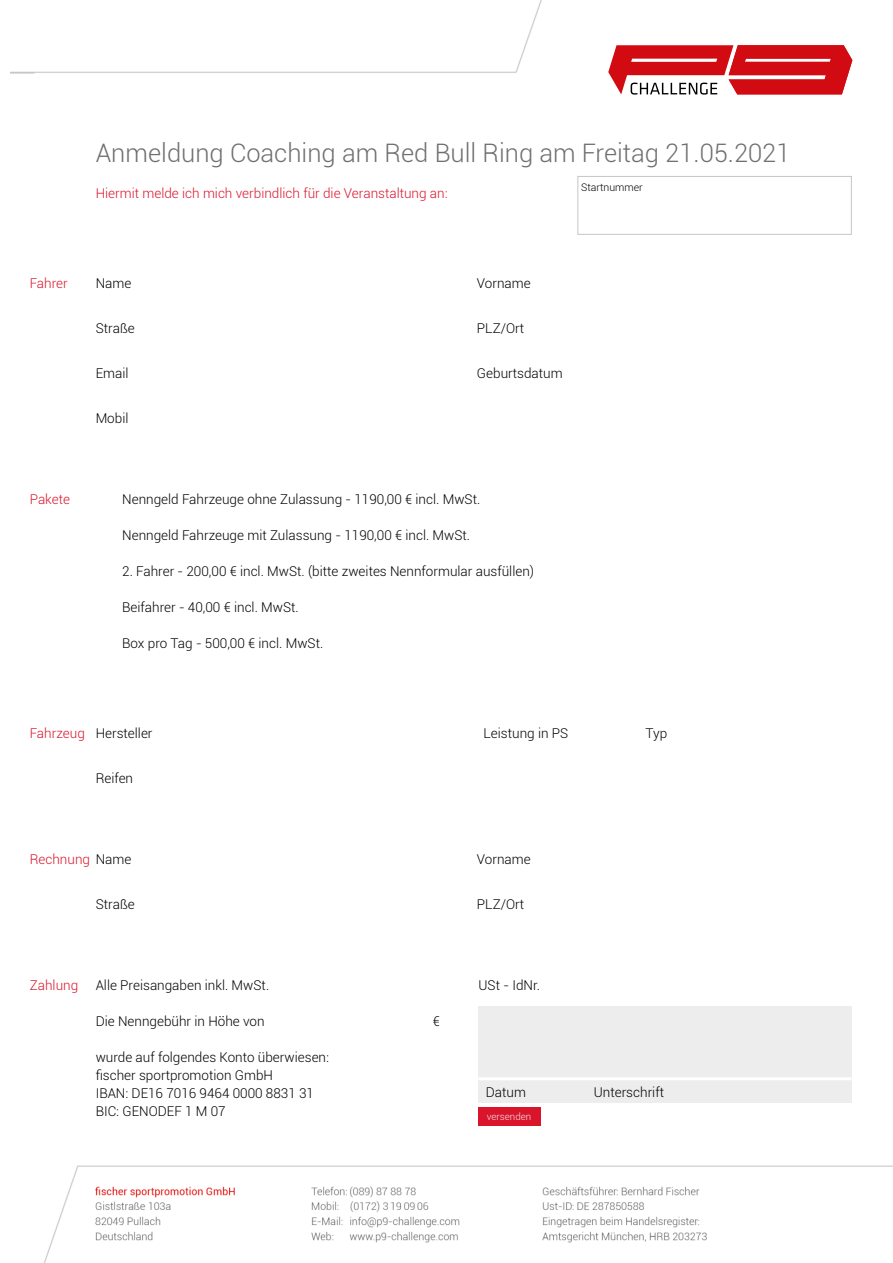
<style>
.page{position:relative;width:893px;height:1263px;background:#fff}
.page>*{position:absolute;margin:0;border:0;box-sizing:border-box;transform-origin:0 0}
.t1{font:300 25.5px "Roboto";color:#706f6f}
.t2{font:300 13.5px/18px "Roboto";color:#000}
.t3{font:300 13.5px "Roboto";color:#da142a}
.t4{font:300 10.5px "Roboto";color:#000}
.t5{font:300 9.75px "Roboto";color:#ededed}
.s1{color:#000}
</style>
<div class="page">
<img style="left:10px;top:1px;width:883px;height:1262px">
<div style="left:541px;top:43px;width:322px;height:106px;background:#fff"></div>
<div style="left:79px;top:94px;width:408px;height:106px;background:#fff"></div>
<div style="left:478px;top:1006px;width:373px;height:97px;background:#ededed"></div>
<div style="left:478px;top:1107px;width:63px;height:18px;background:#da142a"></div>
<hr style="left:478px;top:1077px;width:373px;height:3px;background:#fff">
<svg style="left:608px;top:45px;width:244px;height:50px"></svg>
<div style="left:577px;top:176px;width:275px;height:59px;border:1px solid #c6c6c6"></div>
<h1 class="t1" style="left:96px;top:135px;width:696px">Anmeldung Coaching am Red Bull Ring am Freitag 21.05.2021</h1>
<p class="t3" style="left:96px;top:184px;width:353px">Hiermit melde ich mich verbindlich für die Veranstaltung an:</p>
<p class="t4" style="left:581px;top:179px;width:63px">Startnummer</p>
<p class="t3" style="left:30px;top:274px;width:40px">Fahrer</p>
<p class="t2" style="left:96px;top:274px;width:37px">Name</p>
<p class="t2" style="left:96px;top:319px;width:41px">Straße</p>
<p class="t2" style="left:96px;top:364px;width:34px">Email</p>
<p class="t2" style="left:96px;top:409px;width:34px">Mobil</p>
<p class="t2" style="left:477px;top:274px;width:55px">Vorname</p>
<p class="t2" style="left:477px;top:319px;width:49px">PLZ/Ort</p>
<p class="t2" style="left:477px;top:364px;width:87px">Geburtsdatum</p>
<p class="t3" style="left:30px;top:490px;width:42px">Pakete</p>
<p class="t2" style="left:122px;top:490px;width:360px">Nenngeld Fahrzeuge ohne Zulassung - 1190,00 € incl. MwSt.</p>
<p class="t2" style="left:122px;top:526px;width:349px">Nenngeld Fahrzeuge mit Zulassung - 1190,00 € incl. MwSt.</p>
<p class="t2" style="left:122px;top:562px;width:413px">2. Fahrer - 200,00 € incl. MwSt. (bitte zweites Nennformular ausfüllen)</p>
<p class="t2" style="left:122px;top:598px;width:178px">Beifahrer - 40,00 € incl. MwSt.</p>
<p class="t2" style="left:122px;top:634px;width:203px">Box pro Tag - 500,00 € incl. MwSt.</p>
<p class="t3" style="left:30px;top:724px;width:57px">Fahrzeug</p>
<p class="t2" style="left:96px;top:724px;width:58px">Hersteller</p>
<p class="t2" style="left:483px;top:724px;width:86px">Leistung in PS</p>
<p class="t2" style="left:645px;top:724px;width:23px">Typ</p>
<p class="t2" style="left:96px;top:769px;width:39px">Reifen</p>
<p class="t3" style="left:30px;top:850px;width:103px">Rechnung <span class="s1">Name</span></p>
<p class="t2" style="left:96px;top:895px;width:41px">Straße</p>
<p class="t2" style="left:477px;top:850px;width:55px">Vorname</p>
<p class="t2" style="left:477px;top:895px;width:49px">PLZ/Ort</p>
<p class="t3" style="left:30px;top:976px;width:50px">Zahlung</p>
<p class="t2" style="left:96px;top:976px;width:175px">Alle Preisangaben inkl. MwSt.</p>
<p class="t2" style="left:479px;top:976px;width:63px">USt - IdNr.</p>
<p class="t2" style="left:96px;top:1012px;width:170px">Die Nenngebühr in Höhe von</p>
<p class="t2" style="left:433px;top:1012px;width:9px">€</p>
<p class="t2" style="left:96px;top:1048px;width:235px">wurde auf folgendes Konto überwiesen: fischer sportpromotion GmbH<br>IBAN: DE16 7016 9464 0000 8831 31<br>BIC: GENODEF 1 M 07</p>
<p class="t2" style="left:486px;top:1083px;width:42px">Datum</p>
<p class="t2" style="left:594px;top:1083px;width:72px">Unterschrift</p>
<p class="t5" style="left:487px;top:1109px;width:46px">versenden</p>
</div>
